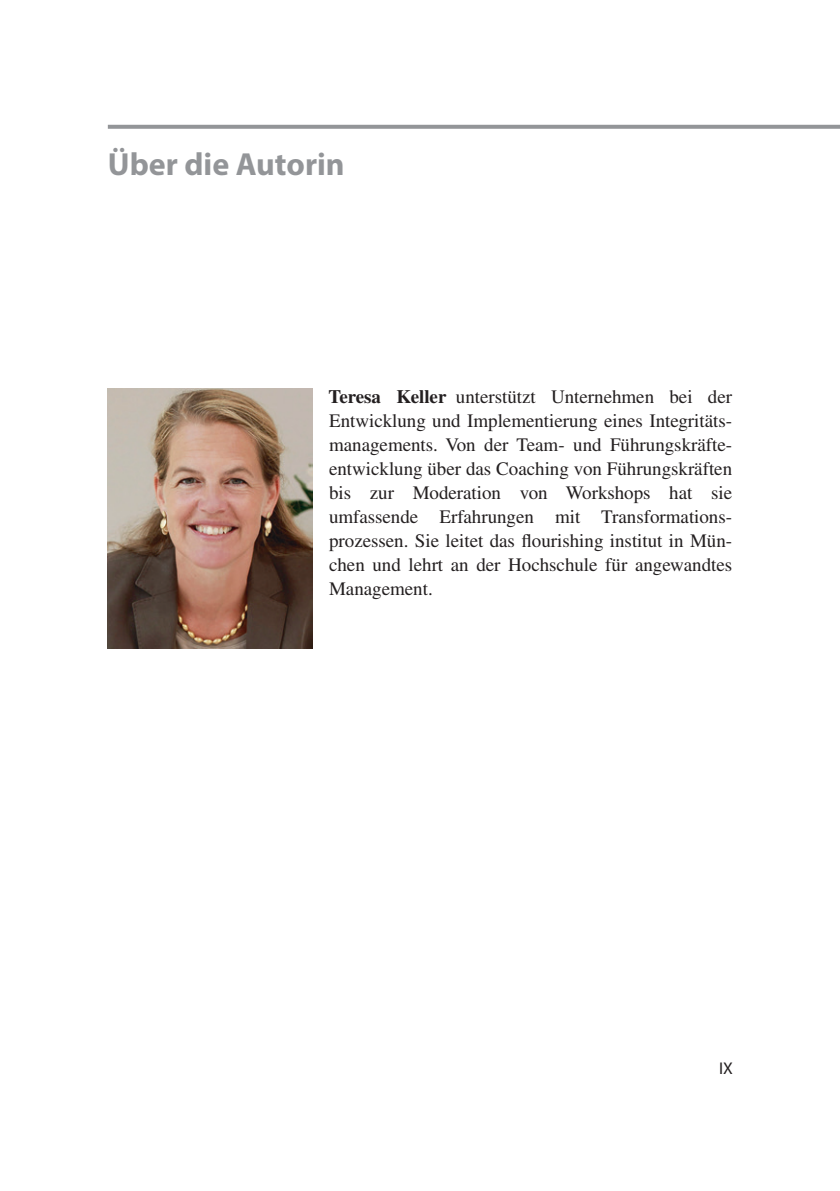
<style>
.page{position:relative;width:840px;height:1191px;background:#fff}
.page>*{position:absolute;margin:0;border:0;box-sizing:border-box;transform-origin:0 0}
.t1{font:700 32px "Myriad Pro";color:#939598}
.t2{font:19px/24px "Times";color:#231f20;text-align:justify}
.t3{font:17px "Myriad Pro";color:#231f20}
.s1{font-weight:700}
</style>
<div class="page">
<svg style="left:108px;top:125px;width:731px;height:4px;fill:#939598"></svg>
<img style="left:108px;top:388px;width:204px;height:261px">
<h1 class="t1" style="left:108px;top:143px;width:238px">Über die Autorin</h1>
<p class="t2" style="left:328px;top:384px;width:405px"><span class="s1">Teresa Keller</span> unterstützt Unternehmen bei der Entwicklung und Implementierung eines Integritäts&shy;managements. Von der Team- und Führungskräfte&shy;entwicklung über das Coaching von Führungskräften bis zur Moderation von Workshops hat sie umfassende Erfahrungen mit Transformations&shy;prozessen. Sie leitet das flourishing institut in Mün&shy;chen und lehrt an der Hochschule für angewandtes Management.</p>
<p class="t3" style="left:718px;top:1058px;width:15px">IX</p>
</div>
